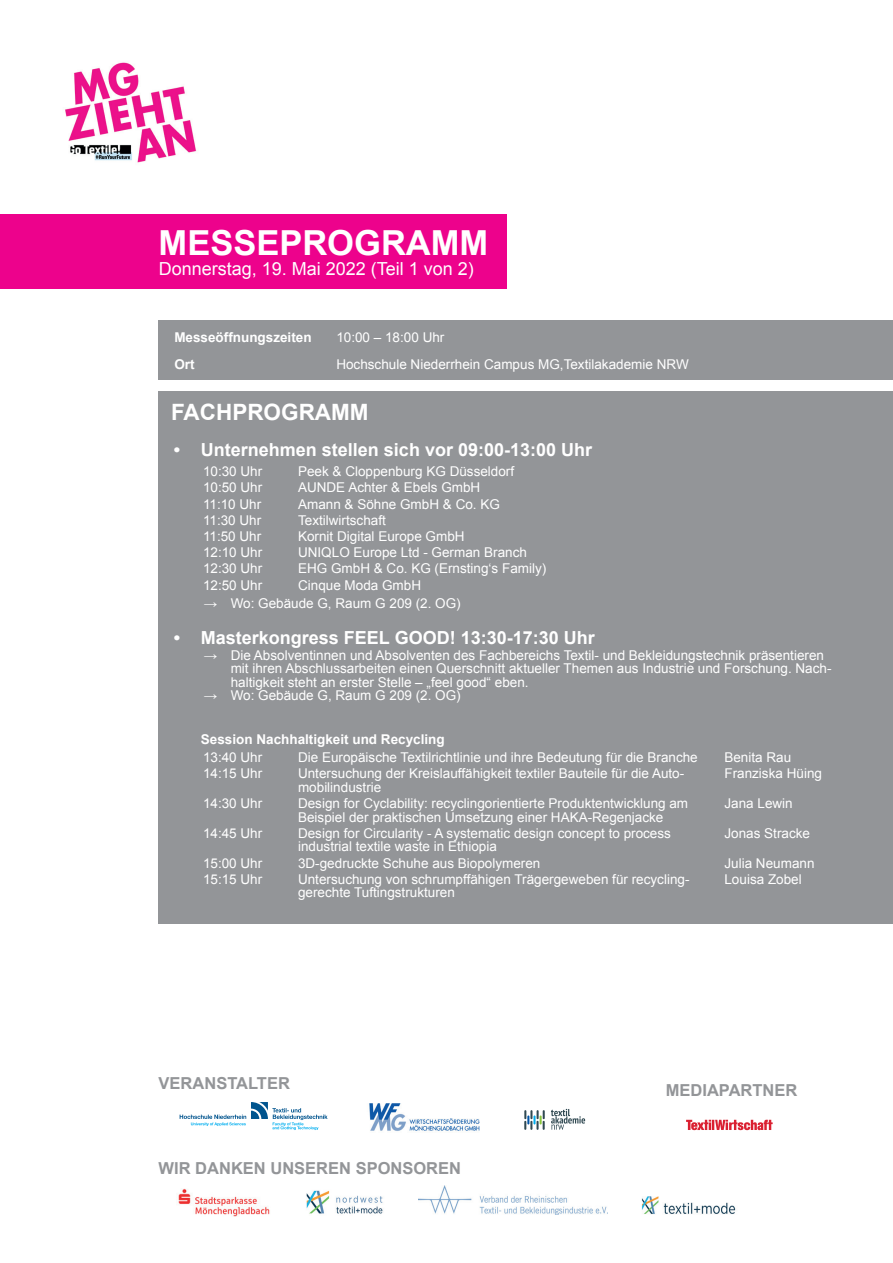
<style>
.page{position:relative;width:893px;height:1263px;background:#fff}
.page>*{position:absolute;margin:0;border:0;box-sizing:border-box;transform-origin:0 0}
.t1{font:700 34.5px "Arial";color:#fff}
.t2{font:700 22.5px "Arial";color:#fff}
.t3{font:700 18px "Arial";color:#fff}
.t4{font:18px "Arial";color:#fff}
.t5{font:700 16.5px "Arial";color:#939598}
.t6{font:13.5px/13.5px "Arial";color:#fff}
.t7{font:700 13.5px "Arial";color:#fff}
</style>
<div class="page">
<svg style="left:180px;top:1102px;width:148px;height:28px"></svg>
<img style="left:65px;top:62px;width:132px;height:101px">
<div style="left:0;top:215px;width:507px;height:74px;background:#ed028c"></div>
<img style="left:369px;top:1103px;width:111px;height:28px">
<img style="left:178px;top:1188px;width:92px;height:29px">
<img style="left:306px;top:1190px;width:77px;height:24px">
<svg style="left:551px;top:1109px;width:34px;height:21px"></svg>
<svg style="left:524px;top:1110px;width:21px;height:20px"></svg>
<img style="left:419px;top:1185px;width:188px;height:29px">
<img style="left:641px;top:1196px;width:95px;height:18px">
<svg style="left:686px;top:1120px;width:87px;height:10px"></svg>
<div style="left:159px;top:391px;width:734px;height:533px;background:#939598"></div>
<div style="left:159px;top:320px;width:734px;height:59px;background:#939598"></div>
<h1 class="t1" style="left:159px;top:220px;width:331px">MESSEPROGRAMM</h1>
<h3 class="t4" style="left:159px;top:257px;width:317px">Donnerstag, 19. Mai 2022 (Teil 1 von 2)</h3>
<p class="t7" style="left:174px;top:329px;width:139px">Messeöffnungszeiten</p>
<p class="t6" style="left:336px;top:331px;width:110px">10:00 – 18:00 Uhr</p>
<p class="t7" style="left:174px;top:356px;width:22px">Ort</p>
<p class="t6" style="left:336px;top:358px;width:354px">Hochschule Niederrhein Campus MG,Textilakademie NRW</p>
<h2 class="t2" style="left:171px;top:397px;width:199px">FACHPROGRAMM</h2>
<h3 class="t3" style="left:174px;top:438px;width:420px">• Unternehmen stellen sich vor 09:00-13:00 Uhr</h3>
<p class="t6" style="left:203px;top:465px;width:61px">10:30 Uhr</p>
<p class="t6" style="left:298px;top:465px;width:218px">Peek &amp; Cloppenburg KG Düsseldorf</p>
<p class="t6" style="left:203px;top:481px;width:61px">10:50 Uhr</p>
<p class="t6" style="left:298px;top:481px;width:184px">AUNDE Achter &amp; Ebels GmbH</p>
<p class="t6" style="left:203px;top:497px;width:60px">11:10 Uhr</p>
<p class="t6" style="left:298px;top:497px;width:203px">Amann &amp; Söhne GmbH &amp; Co. KG</p>
<p class="t6" style="left:203px;top:513px;width:60px">11:30 Uhr</p>
<p class="t6" style="left:298px;top:513px;width:89px">Textilwirtschaft</p>
<p class="t6" style="left:203px;top:530px;width:60px">11:50 Uhr</p>
<p class="t6" style="left:298px;top:530px;width:168px">Kornit Digital Europe GmbH</p>
<p class="t6" style="left:203px;top:546px;width:61px">12:10 Uhr</p>
<p class="t6" style="left:298px;top:546px;width:230px">UNIQLO Europe Ltd - German Branch</p>
<p class="t6" style="left:203px;top:562px;width:61px">12:30 Uhr</p>
<p class="t6" style="left:298px;top:562px;width:250px">EHG GmbH &amp; Co. KG (Ernsting‘s Family)</p>
<p class="t6" style="left:203px;top:578px;width:61px">12:50 Uhr</p>
<p class="t6" style="left:298px;top:578px;width:125px">Cinque Moda GmbH</p>
<p class="t6" style="left:204px;top:596px;width:259px">→ Wo: Gebäude G, Raum G 209 (2. OG)</p>
<h3 class="t3" style="left:174px;top:626px;width:422px">• Masterkongress FEEL GOOD! 13:30-17:30 Uhr</h3>
<p class="t6" style="left:231px;top:648px;width:602px;text-indent:-27px">→ Die Absolventinnen und Absolventen des Fachbereichs Textil- und Bekleidungstechnik präsentieren mit ihren Abschlussarbeiten einen Querschnitt aktueller Themen aus Industrie und Forschung. Nach&shy;haltigkeit steht an erster Stelle – „feel good“ eben.</p>
<p class="t6" style="left:204px;top:689px;width:259px">→ Wo: Gebäude G, Raum G 209 (2. OG)</p>
<p class="t7" style="left:201px;top:731px;width:245px">Session Nachhaltigkeit und Recycling</p>
<p class="t6" style="left:203px;top:751px;width:61px">13:40 Uhr</p>
<p class="t6" style="left:298px;top:751px;width:401px">Die Europäische Textilrichtlinie und ihre Bedeutung für die Branche</p>
<p class="t6" style="left:724px;top:751px;width:68px">Benita Rau</p>
<p class="t6" style="left:203px;top:767px;width:61px">14:15 Uhr</p>
<p class="t6" style="left:298px;top:767px;width:388px">Untersuchung der Kreislauffähigkeit textiler Bauteile für die Auto&shy;mobilindustrie</p>
<p class="t6" style="left:724px;top:767px;width:99px">Franziska Hüing</p>
<p class="t6" style="left:203px;top:797px;width:61px">14:30 Uhr</p>
<p class="t6" style="left:298px;top:797px;width:392px">Design for Cyclability: recyclingorientierte Produktentwicklung am<br>Beispiel der praktischen Umsetzung einer HAKA-Regenjacke</p>
<p class="t6" style="left:724px;top:797px;width:70px">Jana Lewin</p>
<p class="t6" style="left:203px;top:826px;width:61px">14:45 Uhr</p>
<p class="t6" style="left:298px;top:826px;width:374px">Design for Circularity - A systematic design concept to process industrial textile waste in Ethiopia</p>
<p class="t6" style="left:724px;top:826px;width:87px">Jonas Stracke</p>
<p class="t6" style="left:203px;top:856px;width:61px">15:00 Uhr</p>
<p class="t6" style="left:298px;top:856px;width:244px">3D-gedruckte Schuhe aus Biopolymeren</p>
<p class="t6" style="left:724px;top:856px;width:92px">Julia Neumann</p>
<p class="t6" style="left:203px;top:872px;width:61px">15:15 Uhr</p>
<p class="t6" style="left:298px;top:872px;width:393px">Untersuchung von schrumpffähigen Trägergeweben für recycling&shy;gerechte Tuftingstrukturen</p>
<p class="t6" style="left:724px;top:872px;width:79px">Louisa Zobel</p>
<p class="t5" style="left:159px;top:1072px;width:133px">VERANSTALTER</p>
<p class="t5" style="left:159px;top:1157px;width:304px">WIR DANKEN UNSEREN SPONSOREN</p>
<p class="t5" style="left:666px;top:1079px;width:133px">MEDIAPARTNER</p>
</div>
